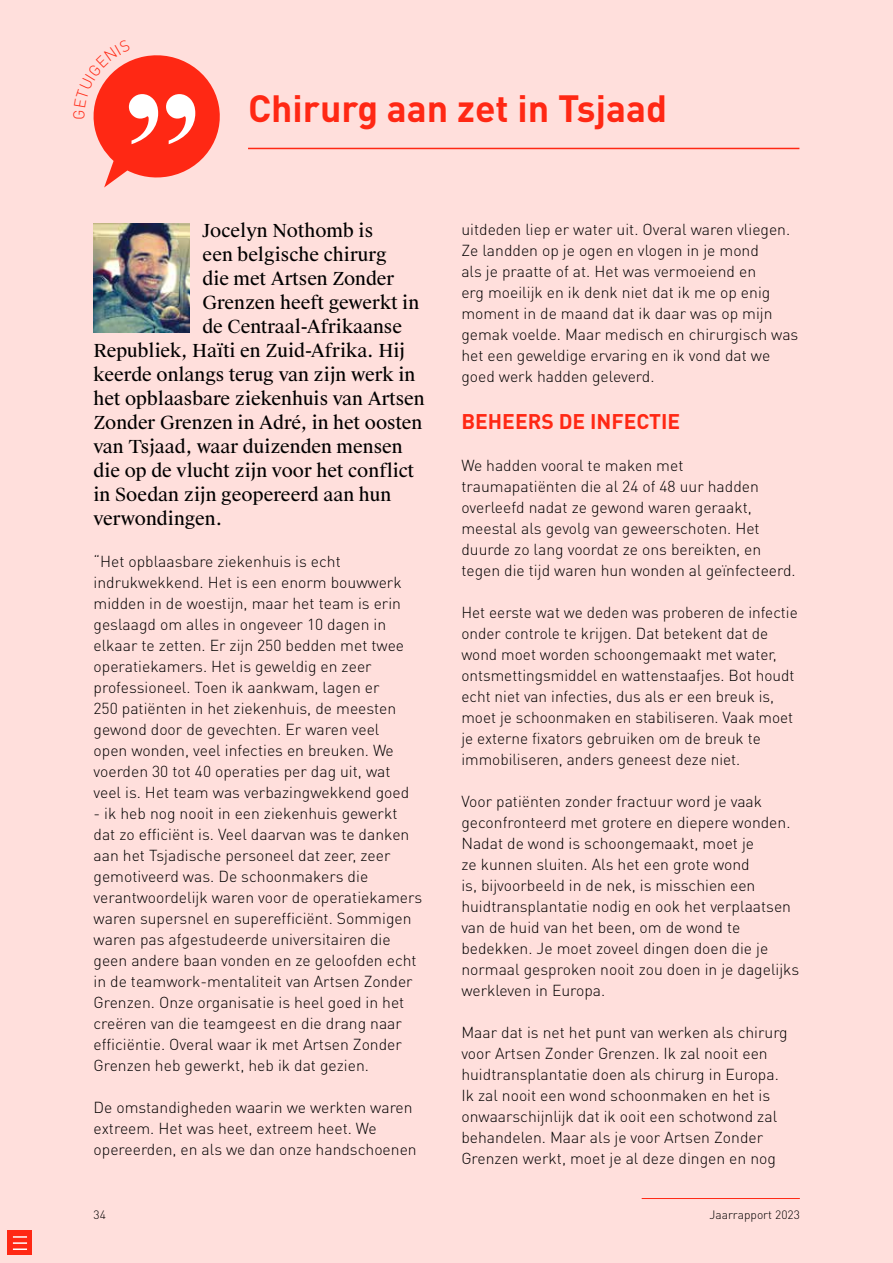
<style>
.page{position:relative;width:893px;height:1263px;background:#ffdfdc}
.page>*{position:absolute;margin:0;border:0;box-sizing:border-box;transform-origin:0 0}
.t1{font:700 37.5px "DIN Pro";color:#ff2814}
.t2{font:700 21px "DIN Pro";color:#ff2814}
.t3{font:18px "Suisse Works";color:#000}
.t4{font:300 15.75px/21px "DIN Pro";color:#000}
.t5{font:300 12px "DIN Pro";color:#000}
</style>
<div class="page">
<hr style="left:248px;top:148px;width:551px;height:1px;background:#ff2814">
<img style="left:94px;top:223px;width:96px;height:110px">
<hr style="left:642px;top:1198px;width:158px;height:1px;background:#ff2814">
<div style="left:8px;top:1230px;width:24px;height:25px;background:#ff2814"></div>
<svg style="left:13px;top:1236px;width:14px;height:14px"></svg>
<svg style="left:93px;top:55px;width:127px;height:133px"></svg>
<h1 class="t1" style="left:248px;top:83px;width:421px">Chirurg aan zet in Tsjaad</h1>
<p class="t3" style="left:202px;top:220px;width:172px">Jocelyn Nothomb is</p>
<p class="t3" style="left:202px;top:244px;width:186px">een belgische chirurg</p>
<p class="t3" style="left:202px;top:268px;width:193px">die met Artsen Zonder</p>
<p class="t3" style="left:202px;top:292px;width:218px">Grenzen heeft gewerkt in</p>
<p class="t3" style="left:202px;top:316px;width:201px">de Centraal-Afrikaanse</p>
<p class="t3" style="left:94px;top:340px;width:313px">Republiek, Haïti en Zuid-Afrika. Hij</p>
<p class="t3" style="left:94px;top:364px;width:323px">keerde onlangs terug van zijn werk in</p>
<p class="t3" style="left:94px;top:388px;width:333px">het opblaasbare ziekenhuis van Artsen</p>
<p class="t3" style="left:94px;top:412px;width:330px">Zonder Grenzen in Adré, in het oosten</p>
<p class="t3" style="left:94px;top:436px;width:311px">van Tsjaad, waar duizenden mensen</p>
<p class="t3" style="left:94px;top:460px;width:322px">die op de vlucht zijn voor het conflict</p>
<p class="t3" style="left:94px;top:484px;width:299px">in Soedan zijn geopereerd aan hun</p>
<p class="t3" style="left:94px;top:508px;width:130px">verwondingen.</p>
<p class="t4" style="left:94px;top:550px;width:317px">“Het opblaasbare ziekenhuis is echt indrukwekkend. Het is een enorm bouwwerk midden in de woestijn, maar het team is erin geslaagd om alles in ongeveer 10 dagen in elkaar te zetten. Er zijn 250 bedden met twee operatiekamers. Het is geweldig en zeer professioneel. Toen ik aankwam, lagen er<br>250 patiënten in het ziekenhuis, de meesten gewond door de gevechten. Er waren veel open wonden, veel infecties en breuken. We voerden 30 tot 40 operaties per dag uit, wat veel is. Het team was verbazingwekkend goed</p>
<p class="t4" style="left:94px;top:802px;width:330px">- ik heb nog nooit in een ziekenhuis gewerkt dat zo efficiënt is. Veel daarvan was te danken aan het Tsjadische personeel dat zeer, zeer gemotiveerd was. De schoonmakers die verantwoordelijk waren voor de operatiekamers waren supersnel en superefficiënt. Sommigen waren pas afgestudeerde universitairen die geen andere baan vonden en ze geloofden echt in de teamwork-mentaliteit van Artsen Zonder Grenzen. Onze organisatie is heel goed in het creëren van die teamgeest en die drang naar efficiëntie. Overal waar ik met Artsen Zonder Grenzen heb gewerkt, heb ik dat gezien.</p>
<p class="t4" style="left:94px;top:1096px;width:325px">De omstandigheden waarin we werkten waren extreem. Het was heet, extreem heet. We opereerden, en als we dan onze handschoenen</p>
<p class="t4" style="left:461px;top:218px;width:339px">uitdeden liep er water uit. Overal waren vliegen.<br>Ze landden op je ogen en vlogen in je mond<br>als je praatte of at. Het was vermoeiend en<br>erg moeilijk en ik denk niet dat ik me op enig moment in de maand dat ik daar was op mijn gemak voelde. Maar medisch en chirurgisch was het een geweldige ervaring en ik vond dat we goed werk hadden geleverd.</p>
<h2 class="t2" style="left:461px;top:407px;width:220px">BEHEERS DE INFECTIE</h2>
<p class="t4" style="left:461px;top:454px;width:336px">We hadden vooral te maken met traumapatiënten die al 24 of 48 uur hadden overleefd nadat ze gewond waren geraakt, meestal als gevolg van geweerschoten. Het duurde zo lang voordat ze ons bereikten, en tegen die tijd waren hun wonden al geïnfecteerd.</p>
<p class="t4" style="left:461px;top:601px;width:338px">Het eerste wat we deden was proberen de infectie onder controle te krijgen. Dat betekent dat de wond moet worden schoongemaakt met water, ontsmettingsmiddel en wattenstaafjes. Bot houdt echt niet van infecties, dus als er een breuk is, moet je schoonmaken en stabiliseren. Vaak moet je externe fixators gebruiken om de breuk te immobiliseren, anders geneest deze niet.</p>
<p class="t4" style="left:461px;top:790px;width:339px">Voor patiënten zonder fractuur word je vaak geconfronteerd met grotere en diepere wonden.<br>Nadat de wond is schoongemaakt, moet je<br>ze kunnen sluiten. Als het een grote wond<br>is, bijvoorbeeld in de nek, is misschien een huidtransplantatie nodig en ook het verplaatsen van de huid van het been, om de wond te bedekken. Je moet zoveel dingen doen die je normaal gesproken nooit zou doen in je dagelijks werkleven in Europa.</p>
<p class="t4" style="left:461px;top:1021px;width:328px">Maar dat is net het punt van werken als chirurg voor Artsen Zonder Grenzen. Ik zal nooit een huidtransplantatie doen als chirurg in Europa.<br>Ik zal nooit een wond schoonmaken en het is onwaarschijnlijk dat ik ooit een schotwond zal behandelen. Maar als je voor Artsen Zonder Grenzen werkt, moet je al deze dingen en nog</p>
<p class="t5" style="left:94px;top:1206px;width:14px">34</p>
<p class="t5" style="left:709px;top:1206px;width:92px">Jaarrapport 2023</p>
</div>
